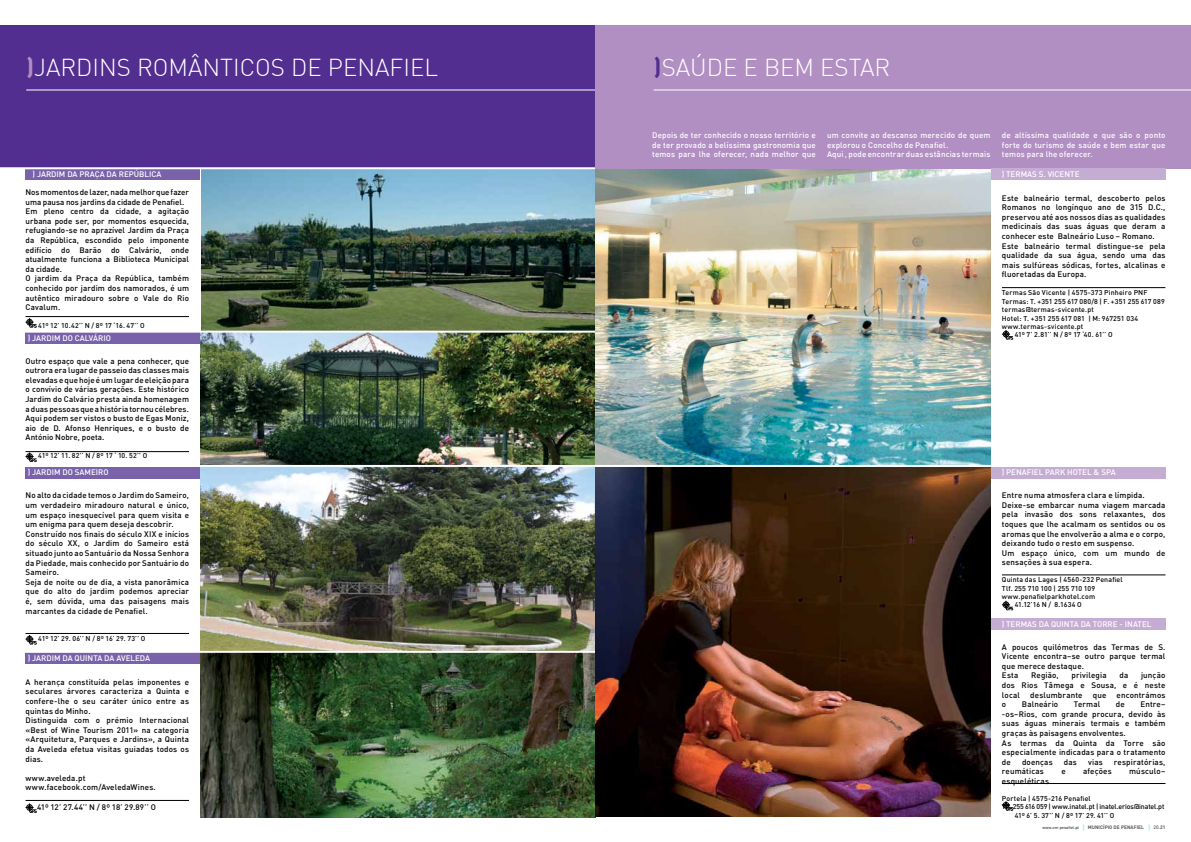
<style>
.page{position:relative;width:1191px;height:842px;background:#fff}
.page>*{position:absolute;margin:0;border:0;box-sizing:border-box;transform-origin:0 0}
.t1{font:300 24px "DIN";color:#fff}
.t2{font:500 8px/9.6px "DIN";letter-spacing:.015em;color:#000}
.t3{font:500 8px/9.6px "DIN";letter-spacing:.015em;color:#fff;text-align:justify}
.t4{font:500 7px "DIN";letter-spacing:.02em;color:#000}
.t5{font:500 7px "DIN";letter-spacing:-.015em;color:#000}
.t6{font:500 7px "DIN";letter-spacing:-.02em;color:#000}
.t7{font:700 6.9px "DIN Pro";color:#a5dff9}
.t8{font:700 4.9px "DIN Pro";color:#58595b}
.t9{font:500 4.9px "DIN";color:#58595b}
.t10{font:700 4px "DIN Pro";color:#58595b}
.s1{font-family:"DIN Bold";font-weight:400;color:#b28fc2}
.s2{font-family:"DIN Bold";font-weight:400;color:#522e91}
.s3{font-size:6.9px;color:#a5dff9}
.s4{font-family:"DIN Pro";font-weight:700}
</style>
<div class="page">
<div style="left:26px;top:332px;width:174px;height:12px;background:#7a62aa"></div>
<div style="left:26px;top:169px;width:174px;height:11px;background:#7a62aa"></div>
<div style="left:26px;top:467px;width:174px;height:11px;background:#7a62aa"></div>
<div style="left:26px;top:653px;width:174px;height:11px;background:#7a62aa"></div>
<img style="left:200px;top:333px;width:395px;height:484px">
<img style="left:202px;top:169px;width:393px;height:162px">
<div style="left:0;top:26px;width:595px;height:142px;background:#522e91"></div>
<hr style="left:26px;top:90px;width:571px;height:1px;background:#fff">
<hr style="left:26px;top:316px;width:163px;height:1px;background:#000">
<svg style="left:26px;top:318px;width:11px;height:10px"></svg>
<hr style="left:26px;top:451px;width:163px;height:1px;background:#000">
<svg style="left:26px;top:452px;width:11px;height:10px"></svg>
<hr style="left:26px;top:633px;width:163px;height:1px;background:#000">
<svg style="left:26px;top:635px;width:11px;height:10px"></svg>
<hr style="left:26px;top:800px;width:163px;height:1px;background:#000">
<svg style="left:26px;top:803px;width:11px;height:10px"></svg>
<hr style="left:0;top:331px;width:595px;height:2px;background:#fff">
<hr style="left:0;top:651px;width:595px;height:2px;background:#fff">
<hr style="left:0;top:167px;width:1191px;height:2px;background:#fff">
<div style="left:990px;top:618px;width:175px;height:12px;background:#c5acd3"></div>
<img style="left:595px;top:169px;width:395px;height:647px">
<div style="left:595px;top:26px;width:596px;height:143px;background:#b28fc2"></div>
<hr style="left:653px;top:90px;width:538px;height:1px;background:#fff">
<div style="left:990px;top:169px;width:175px;height:11px;background:#c5acd3"></div>
<hr style="left:1002px;top:287px;width:163px;height:1px;background:#000">
<svg style="left:1002px;top:330px;width:11px;height:10px"></svg>
<div style="left:990px;top:467px;width:175px;height:11px;background:#c5acd3"></div>
<hr style="left:1002px;top:575px;width:163px;height:1px;background:#000">
<svg style="left:1002px;top:601px;width:11px;height:9px"></svg>
<hr style="left:1002px;top:783px;width:163px;height:1px;background:#000">
<svg style="left:1002px;top:801px;width:11px;height:10px"></svg>
<hr style="left:0;top:465px;width:1191px;height:2px;background:#fff">
<h1 class="t1" style="left:26px;top:53px;width:413px"><span class="s1">)</span>JARDINS ROMÂNTICOS DE PENAFIEL</h1>
<p class="t3" style="left:33px;top:169px;width:130px">) JARDIM DA PRAÇA DA REPÚBLICA</p>
<p class="t2" style="left:26px;top:187px;width:165px">Nos momentos de lazer, nada melhor que fazer uma pausa nos jardins da cidade de Penafiel.<br>Em pleno centro da cidade, a agitação urbana pode ser, por momentos esquecida, refugiando-se no aprazível Jardim da Praça da República, escondido pelo imponente edifício do Barão do Calvário, onde atualmente funciona a Biblioteca Municipal da cidade.<br>O jardim da Praça da República, também conhecido por jardim dos namorados, é um autêntico miradouro sobre o Vale do Rio Cavalum.</p>
<p class="t5" style="left:38px;top:321px;width:108px">41º 12’ 10.42’’ N / 8º 17 ‘16. 47’’ O</p>
<p class="t3" style="left:28px;top:333px;width:85px">) JARDIM DO CALVÁRIO</p>
<p class="t2" style="left:26px;top:356px;width:165px;text-align:justify">Outro espaço que vale a pena conhecer, que outrora era lugar de passeio das classes mais elevadas e que hoje é um lugar de eleição para o convívio de várias gerações. Este histórico Jardim do Calvário presta ainda homenagem a duas pessoas que a história tornou célebres.<br>Aqui podem ser vistos o busto de Egas Moniz, aio de D. Afonso Henriques, e o busto de António Nobre, poeta.</p>
<p class="t5" style="left:38px;top:451px;width:110px">41º 12’ 11. 82’’ N / 8º 17 ‘ 10. 52’’ O</p>
<p class="t3" style="left:28px;top:467px;width:82px">) JARDIM DO SAMEIRO</p>
<p class="t2" style="left:26px;top:490px;width:165px">No alto da cidade temos o Jardim do Sameiro, um verdadeiro miradouro natural e único, um espaço inesquecível para quem visita e um enigma para quem deseja descobrir.<br>Construído nos finais do século XIX e inícios do século XX, o Jardim do Sameiro está situado junto ao Santuário da Nossa Senhora da Piedade, mais conhecido por Santuário do Sameiro.<br>Seja de noite ou de dia, a vista panorâmica que do alto do jardim podemos apreciar é, sem dúvida, uma das paisagens mais marcantes da cidade de Penafiel.</p>
<p class="t4" style="left:38px;top:634px;width:109px">41º 12’ 29. 06’’ N / 8º 16’ 29. 73’’ O</p>
<p class="t2" style="left:26px;top:677px;width:165px">A herança constituída pelas imponentes e seculares árvores caracteriza a Quinta e confere-lhe o seu caráter único entre as quintas do Minho.<br>Distinguida com o prémio Internacional «Best of Wine Tourism 2011» na categoria «Arquitetura, Parques e Jardins», a Quinta da Aveleda efetua visitas guiadas todos os dias.</p>
<p class="t2" style="left:26px;top:773px;width:132px">www.aveleda.pt www.facebook.com/AveledaWines.</p>
<p class="t2" style="left:37px;top:802px;width:120px">41º 12’ 27.44’’ N / 8º 18’ 29.89’’ O</p>
<p class="t3" style="left:28px;top:653px;width:124px">) JARDIM DA QUINTA DA AVELEDA</p>
<h1 class="t1" style="left:653px;top:53px;width:238px"><span class="s2">)</span>SAÚDE E BEM ESTAR</h1>
<p class="t3" style="left:652px;top:130px;width:165px">Depois de ter conhecido o nosso território e de ter provado a belíssima gastronomia que temos para lhe oferecer, nada melhor que</p>
<p class="t3" style="left:827px;top:130px;width:165px;text-align:left">um convite ao descanso merecido de quem explorou o Concelho de Penafiel.<br>Aqui , pode encontrar duas estâncias termais</p>
<p class="t3" style="left:1002px;top:130px;width:165px">de altíssima qualidade e que são o ponto forte do turismo de saúde e bem estar que temos para lhe oferecer.</p>
<p class="t3" style="left:1001px;top:169px;width:79px">) TERMAS S. VICENTE</p>
<p class="t2" style="left:1002px;top:193px;width:165px">Este balneário termal, descoberto pelos Romanos no longínquo ano de 315 D.C., preservou até aos nossos dias as qualidades medicinais das suas águas que deram a conhecer este Balneário Luso – Romano.<br>Este balneário termal distingue-se pela qualidade da sua água, sendo uma das mais sulfúreas sódicas, fortes, alcalinas e fluoretadas da Europa.</p>
<p class="t4" style="left:1002px;top:288px;width:147px">Termas São Vicente | 4575-373 Pinheiro PNF</p>
<p class="t4" style="left:1002px;top:297px;width:164px">Termas: T. +351 255 617 080/8 | F. +351 255 617 089</p>
<p class="t4" style="left:1002px;top:305px;width:93px">termas@termas-svicente.pt</p>
<p class="t4" style="left:1002px;top:314px;width:138px">Hotel: T. +351 255 617 081 | M: 967251 034</p>
<p class="t4" style="left:1002px;top:322px;width:83px">www.termas-svicente.pt</p>
<p class="t5" style="left:1014px;top:330px;width:99px">41º 7’ 2.81’’ N / 8º 17 ‘40. 61’’ O</p>
<p class="t3" style="left:1001px;top:467px;width:115px">) PENAFIEL PARK HOTEL &amp; SPA</p>
<p class="t2" style="left:1002px;top:490px;width:165px">Entre numa atmosfera clara e límpida.<br>Deixe-se embarcar numa viagem marcada pela invasão dos sons relaxantes, dos toques que lhe acalmam os sentidos ou os aromas que lhe envolverão a alma e o corpo, deixando tudo o resto em suspenso.<br>Um espaço único, com um mundo de sensações à sua espera.</p>
<p class="t4" style="left:1002px;top:575px;width:122px">Quinta das Lages | 4560-232 Penafiel</p>
<p class="t4" style="left:1002px;top:584px;width:95px">Tlf. 255 710 100 | 255 710 109</p>
<p class="t4" style="left:1002px;top:592px;width:95px">www.penafielparkhotel.com</p>
<p class="t6" style="left:1014px;top:600px;width:68px">41.12’16 N / 8.1634 O</p>
<p class="t2" style="left:1002px;top:641px;width:165px">A poucos quilómetros das Termas de S.<br>Vicente encontra–se outro parque termal que merece destaque.<br>Esta</p>
<p class="t3" style="left:1001px;top:619px;width:151px">) TERMAS DA QUINTA DA TORRE - INATEL</p>
<p class="t2" style="left:1002px;top:670px;width:165px;text-align:justify;text-indent:139px">junção dos Rios Tâmega e Sousa, e é neste local</p>
<p class="t2" style="left:1031px;top:670px;width:29px">Região,</p>
<p class="t2" style="left:1071px;top:670px;width:37px">privilegia</p>
<p class="t2" style="left:1119px;top:670px;width:10px">da</p>
<p class="t2" style="left:1030px;top:689px;width:54px">deslumbrante</p>
<p class="t2" style="left:1092px;top:689px;width:15px">que</p>
<p class="t2" style="left:1116px;top:689px;width:50px">encontrámos</p>
<p class="t2" style="left:1002px;top:699px;width:6px">o</p>
<p class="t2" style="left:1021px;top:699px;width:38px">Balneário</p>
<p class="t2" style="left:1074px;top:699px;width:28px">Termal</p>
<p class="t2" style="left:1115px;top:699px;width:10px">de</p>
<p class="t2" style="left:1002px;top:699px;width:165px;text-indent:138px">Entre– -os–Rios, com grande procura, devido às suas águas minerais termais e também graças às paisagens envolventes.<br>As termas da Quinta da Torre são especialmente indicadas para o tratamento de</p>
<p class="t2" style="left:1022px;top:757px;width:32px">doenças</p>
<p class="t2" style="left:1064px;top:757px;width:14px">das</p>
<p class="t2" style="left:1088px;top:757px;width:16px">vias</p>
<p class="t2" style="left:1114px;top:757px;width:53px">respiratórias,</p>
<p class="t2" style="left:1002px;top:766px;width:43px">reumáticas</p>
<p class="t2" style="left:1061px;top:766px;width:6px">e</p>
<p class="t2" style="left:1083px;top:766px;width:30px">afeções</p>
<p class="t2" style="left:1129px;top:766px;width:38px">músculo–</p>
<p class="t2" style="left:1002px;top:776px;width:51px">esqueléticas.</p>
<p class="t4" style="left:1002px;top:794px;width:90px">Portela | 4575-216 Penafiel</p>
<p class="t6" style="left:1002px;top:802px;width:164px">Tlf. 255 616 059 | www.inatel.pt | inatel.erios@inatel.pt</p>
<p class="t5" style="left:1014px;top:810px;width:101px">41º 6’ 5. 37’’ N / 8º 17’ 29. 41’’ O</p>
<p class="t10" style="left:1042px;top:825px;width:44px">www.cm-penafiel.pt <span class="s3">)</span></p>
<p class="t7" style="left:1148px;top:823px;width:4px">)</p>
<p class="t8" style="left:1087px;top:824px;width:58px">MUNICÍPIO DE PENAFIEL</p>
<p class="t9" style="left:1153px;top:824px;width:13px">20.<span class="s4">21</span></p>
</div>
